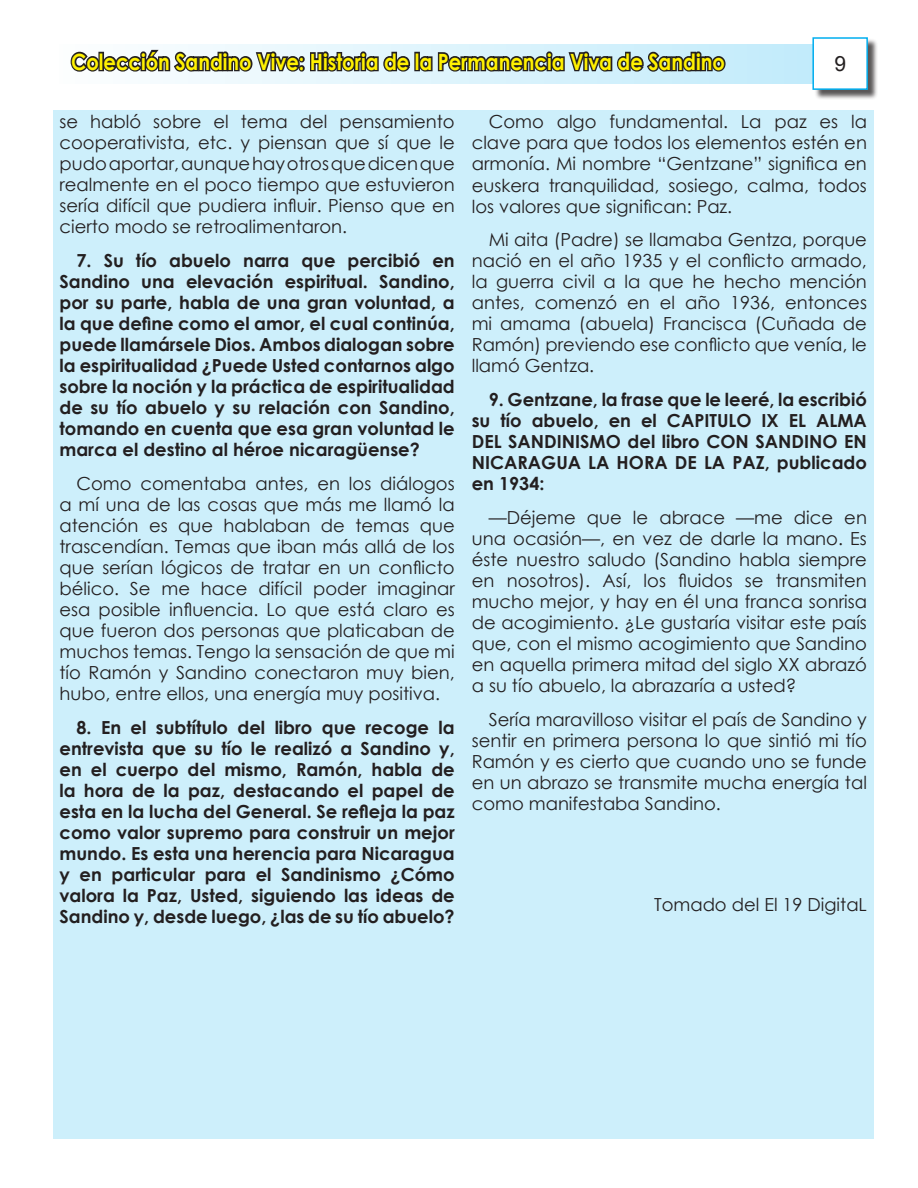
<style>
.page{position:relative;width:918px;height:1188px;background:#fff}
.page>*{position:absolute;margin:0;border:0;box-sizing:border-box;transform-origin:0 0}
.t1{font:700 22.35px "Century Gothic";color:#fff101;scale:.87 1}
.t2{font:21px "Arial";color:#231f20}
.t3{font:18px/21px "Century Gothic";color:#231f20;text-align:justify}
.t4{font:700 18px/21px "Century Gothic";color:#231f20;text-align:justify}
</style>
<div class="page">
<div style="left:60px;top:44px;width:763px;height:39px;background:linear-gradient(to right,#fdfefe,#c1ebfb)"></div>
<div style="left:53px;top:110px;width:821px;height:1029px;background:#cdeffb"></div>
<div style="left:814px;top:39px;width:65px;height:62px;background:#231f20;opacity:.75"></div>
<div style="left:812px;top:37px;width:56px;height:53px;background:#fff;border:2px solid #00aeef"></div>
<svg style="left:68px;top:48px;width:660px;height:27px;background:#858d92"></svg>
<p class="t1" style="left:71px;top:45px;width:753px">Colección Sandino Vive: Historia de la Permanencia Viva de Sandino</p>
<p class="t2" style="left:834px;top:49px;width:13px">9</p>
<p class="t3" style="left:60px;top:111px;width:397px">se habló sobre el tema del pensamiento cooperativista, etc. y piensan que sí que le pudo aportar, aunque hay otros que dicen que realmente en el poco tiempo que estuvieron sería difícil que pudiera influir. Pienso que en cierto modo se retroalimentaron.</p>
<p class="t4" style="left:60px;top:249px;width:397px;text-indent:17px">7. Su tío abuelo narra que percibió en Sandino una elevación espiritual. Sandino, por su parte, habla de una gran voluntad, a la que define como el amor, el cual continúa, puede llamársele Dios. Ambos dialogan sobre la espiritualidad ¿Puede Usted contarnos algo sobre la noción y la práctica de espiritualidad de su tío abuelo y su relación con Sandino, tomando en cuenta que esa gran voluntad le marca el destino al héroe nicaragüense?</p>
<p class="t3" style="left:60px;top:473px;width:397px;text-indent:17px">Como comentaba antes, en los diálogos a mí una de las cosas que más me llamó la atención es que hablaban de temas que trascendían. Temas que iban más allá de los que serían lógicos de tratar en un conflicto bélico. Se me hace difícil poder imaginar esa posible influencia. Lo que está claro es que fueron dos personas que platicaban de muchos temas. Tengo la sensación de que mi tío Ramón y Sandino conectaron muy bien, hubo, entre ellos, una energía muy positiva.</p>
<p class="t4" style="left:60px;top:716px;width:397px;text-indent:17px">8. En el subtítulo del libro que recoge la entrevista que su tío le realizó a Sandino y, en el cuerpo del mismo, Ramón, habla de la hora de la paz, destacando el papel de esta en la lucha del General. Se refleja la paz como valor supremo para construir un mejor mundo. Es esta una herencia para Nicaragua y en particular para el Sandinismo ¿Cómo valora la Paz, Usted, siguiendo las ideas de Sandino y, desde luego, ¿las de su tío abuelo?</p>
<p class="t3" style="left:472px;top:111px;width:397px;text-indent:17px">Como algo fundamental. La paz es la clave para que todos los elementos estén en armonía. Mi nombre “Gentzane” significa en euskera tranquilidad, sosiego, calma, todos los valores que significan: Paz.</p>
<p class="t3" style="left:472px;top:229px;width:397px;text-indent:17px">Mi aita (Padre) se llamaba Gentza, porque nació en el año 1935 y el conflicto armado, la guerra civil a la que he hecho mención antes, comenzó en el año 1936, entonces mi amama (abuela) Francisca (Cuñada de Ramón) previendo ese conflicto que venía, le llamó Gentza.</p>
<p class="t4" style="left:472px;top:388px;width:397px;text-indent:17px">9. Gentzane, la frase que le leeré, la escribió su tío abuelo, en el CAPITULO IX EL ALMA DEL SANDINISMO del libro CON SANDINO EN NICARAGUA LA HORA DE LA PAZ, publicado en 1934:</p>
<p class="t3" style="left:472px;top:507px;width:397px;text-indent:17px">—Déjeme que le abrace —me dice en una ocasión—, en vez de darle la mano. Es éste nuestro saludo (Sandino habla siempre en nosotros). Así, los fluidos se transmiten mucho mejor, y hay en él una franca sonrisa de acogimiento. ¿Le gustaría visitar este país que, con el mismo acogimiento que Sandino en aquella primera mitad del siglo XX abrazó a su tío abuelo, la abrazaría a usted?</p>
<p class="t3" style="left:472px;top:708px;width:397px;text-indent:17px">Sería maravilloso visitar el país de Sandino y sentir en primera persona lo que sintió mi tío Ramón y es cierto que cuando uno se funde en un abrazo se transmite mucha energía tal como manifestaba Sandino.</p>
<p class="t3" style="left:654px;top:894px;width:214px">Tomado del El 19 DigitaL</p>
</div>
